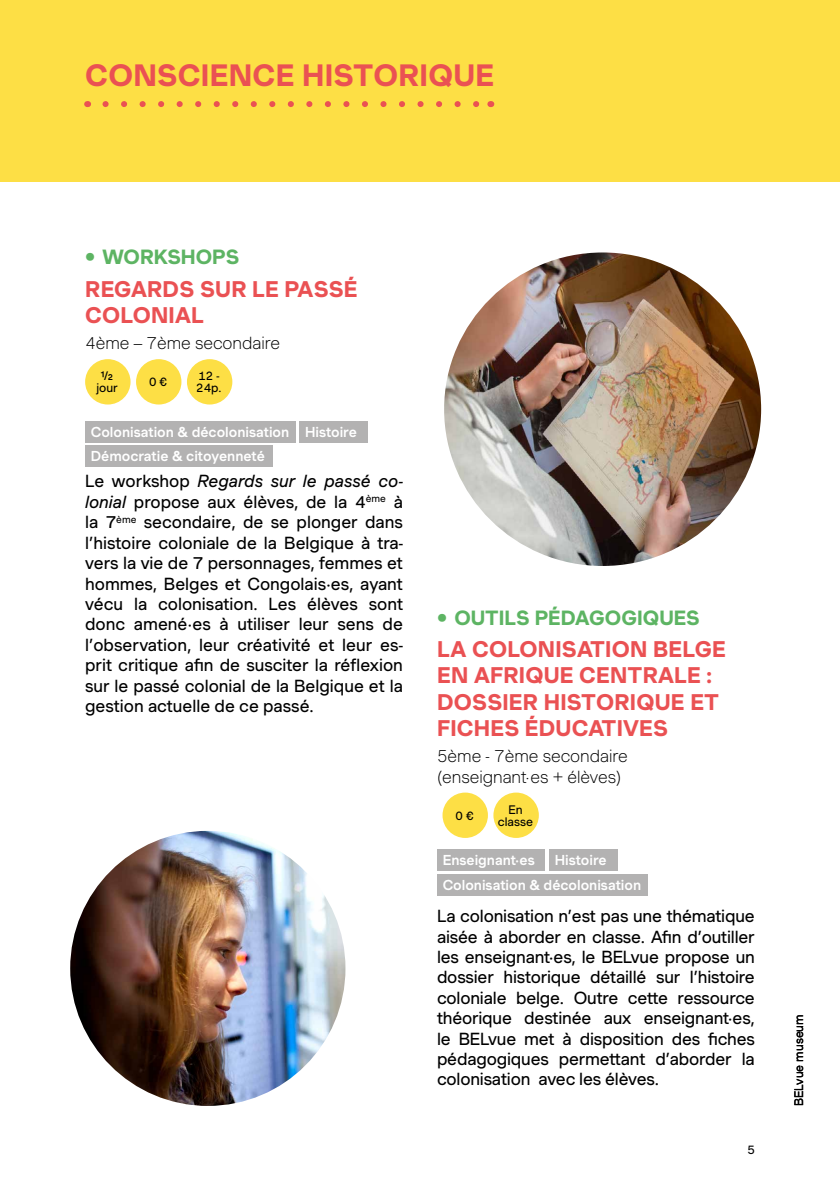
<style>
.page{position:relative;width:840px;height:1191px;background:#fff}
.page>*{position:absolute;margin:0;border:0;box-sizing:border-box;transform-origin:0 0}
.t1{font:30px "Muoto Bold 3";letter-spacing:.01em;color:#ea5153}
.t2{font:22px/26.4px "Muoto Bold 3";letter-spacing:.01em;color:#ea5153}
.t3{font:20px "Muoto Bold 3";color:#5db463}
.t4{font:17px/20.4px "Muoto Regular 3";letter-spacing:-.005em;color:#000;text-align:justify}
.t5{font:100 17px/20.4px "Muoto";color:#000}
.t6{font:italic 17px "Muoto";color:#000}
.t7{font:14px/24.8px "Muoto Medium 2";color:#fff}
.t8{font:12px/12px "Muoto Regular 3";color:#000;text-align:center}
.t9{font:12px "Muoto Regular 5";color:#000}
.s1{font-family:"Muoto Medium 2";font-size:14.4px}
.s2{font-family:"Muoto Regular 3";font-style:normal}
.s3{font-family:"Muoto";font-style:italic}
</style>
<div class="page">
<div style="left:85px;top:359px;width:45px;height:45px;background:#fddf45;border-radius:50%"></div>
<div style="left:136px;top:359px;width:45px;height:45px;background:#fddf45;border-radius:50%"></div>
<div style="left:187px;top:359px;width:45px;height:45px;background:#fddf45;border-radius:50%"></div>
<div style="left:85px;top:421px;width:210px;height:21px;background:#b3b2b2"></div>
<div style="left:299px;top:421px;width:68px;height:21px;background:#b3b2b2"></div>
<div style="left:85px;top:445px;width:187px;height:22px;background:#b3b2b2"></div>
<div style="left:442px;top:792px;width:45px;height:46px;background:#fddf45;border-radius:50%"></div>
<div style="left:493px;top:792px;width:45px;height:46px;background:#fddf45;border-radius:50%"></div>
<div style="left:437px;top:849px;width:107px;height:22px;background:#b3b2b2"></div>
<div style="left:549px;top:849px;width:68px;height:22px;background:#b3b2b2"></div>
<div style="left:437px;top:874px;width:209px;height:21px;background:#b3b2b2"></div>
<div style="left:0;top:0;width:839px;height:181px;background:#fddf45"></div>
<svg style="left:105px;top:101px;width:375px;height:6px"></svg>
<img style="left:70px;top:831px;width:275px;height:275px;border-radius:137px">
<img style="left:444px;top:252px;width:316px;height:314px">
<h1 class="t1" style="left:85px;top:52px;width:410px">CONSCIENCE HISTORIQUE</h1>
<p class="t3" style="left:85px;top:242px;width:156px"><span class="s1">●</span> WORKSHOPS</p>
<p class="t2" style="left:85px;top:275px;width:274px">REGARDS SUR LE PASSÉ<br>COLONIAL</p>
<p class="t5" style="left:85px;top:332px;width:196px">4ème – 7ème secondaire</p>
<p class="t8" style="left:96px;top:370px;width:23px">½ jour</p>
<p class="t8" style="left:149px;top:376px;width:19px">0 €</p>
<p class="t8" style="left:196px;top:370px;width:27px;text-align:left">12 -<br>24p.</p>
<p class="t7" style="left:91px;top:419px;width:267px">Colonisation &amp; décolonisation Histoire<br>Démocratie &amp; citoyenneté</p>
<p class="t6" style="left:85px;top:469px;width:319px"><span class="s2">Le workshop</span> Regards sur le passé co-</p>
<p class="t4" style="left:85px;top:491px;width:319px"><span class="s3">lonial</span> propose aux élèves, de la 4<sup>ème</sup> à la 7<sup>ème</sup> secondaire, de se plonger dans l’histoire coloniale de la Belgique à tra&shy;vers la vie de 7 personnages, femmes et hommes, Belges et Congolais·es, ayant vécu la colonisation. Les élèves sont donc amené·es à utiliser leur sens de l’observation, leur créativité et leur es&shy;prit critique afin de susciter la réflexion sur le passé colonial de la Belgique et la gestion actuelle de ce passé.</p>
<p class="t3" style="left:437px;top:602px;width:264px"><span class="s1">●</span> OUTILS PÉDAGOGIQUES</p>
<p class="t2" style="left:437px;top:635px;width:290px">LA COLONISATION BELGE<br>EN AFRIQUE CENTRALE :<br>DOSSIER HISTORIQUE ET<br>FICHES ÉDUCATIVES</p>
<p class="t5" style="left:437px;top:745px;width:192px">5ème - 7ème secondaire (enseignant·es + élèves)</p>
<p class="t8" style="left:455px;top:809px;width:19px">0 €</p>
<p class="t8" style="left:497px;top:803px;width:37px">En classe</p>
<p class="t7" style="left:442px;top:847px;width:93px">Enseignant·es</p>
<p class="t7" style="left:442px;top:847px;width:200px;text-indent:112px">Histoire<br>Colonisation &amp; décolonisation</p>
<p class="t4" style="left:437px;top:905px;width:319px">La colonisation n’est pas une thématique aisée à aborder en classe. Afin d’outiller les enseignant·es, le BELvue propose un dossier historique détaillé sur l’histoire coloniale belge. Outre cette ressource théorique destinée aux enseignant·es, le BELvue met à disposition des fiches pédagogiques permettant d’aborder la colonisation avec les élèves.</p>
<p class="t8" style="left:747px;top:1143px;width:9px">5</p>
<p class="t9" style="left:789px;top:1106px;width:93px;rotate:-90deg">BELvue museum</p>
</div>
